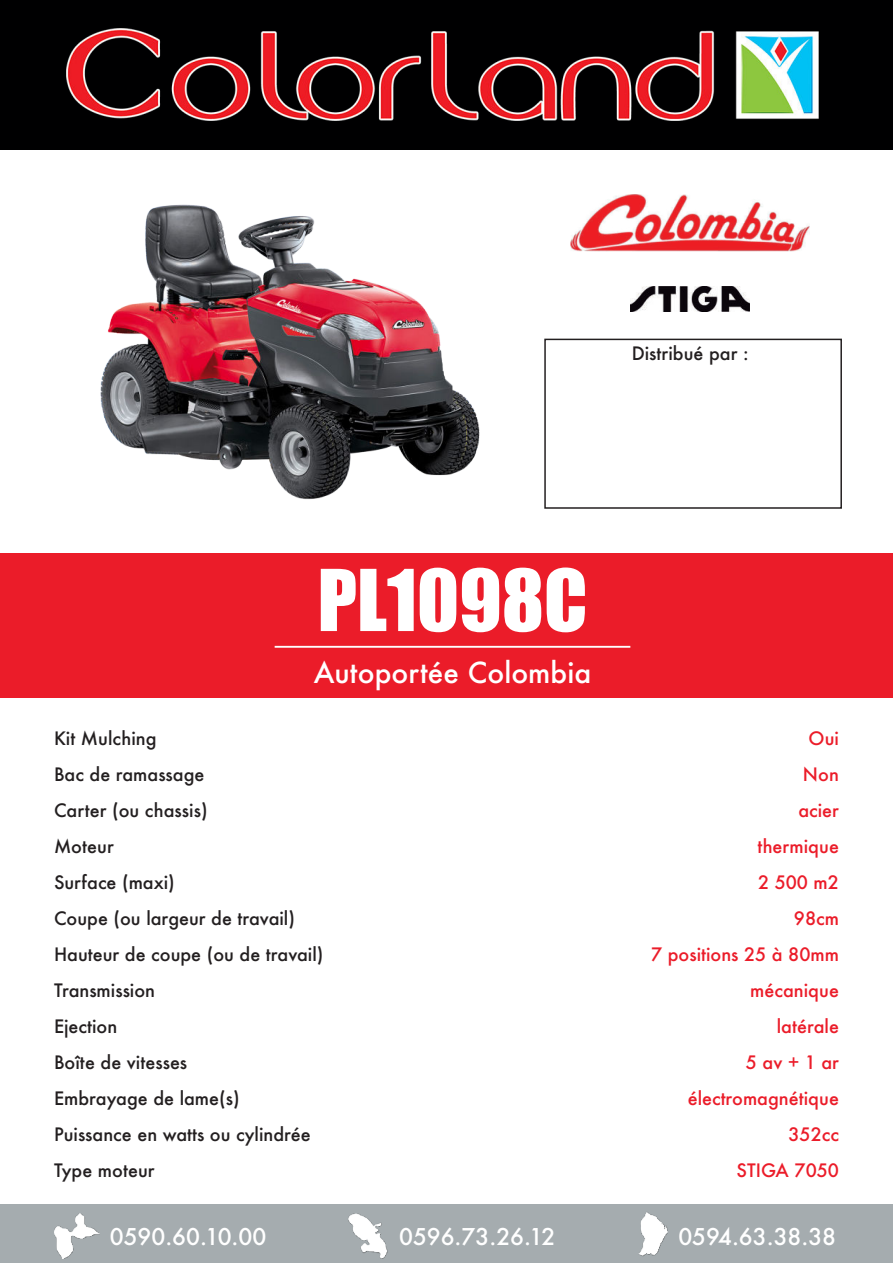
<style>
.page{position:relative;width:893px;height:1263px;background:#fff}
.page>*{position:absolute;margin:0;border:0;box-sizing:border-box;transform-origin:0 0}
.t1{font:78.75px "Impact";color:#fff}
.t2{font:500 28.05px "Futura";color:#fff}
.t3{font:500 22.5px "Futura";color:#fff}
.t4{font:500 18px/36px "Futura";color:#231f20}
.t5{font:500 18px/36px "Futura";color:#eb1c29;text-align:right}
</style>
<div class="page">
<img style="left:100px;top:204px;width:380px;height:296px">
<div style="left:0;top:0;width:893px;height:150px;background:#000001"></div>
<img style="left:66px;top:29px;width:753px;height:92px">
<div style="left:0;top:553px;width:892px;height:145px;background:#eb1c29"></div>
<hr style="left:275px;top:646px;width:355px;height:2px;background:#fff">
<div style="left:0;top:1204px;width:893px;height:59px;background:#a5acaf"></div>
<img style="left:348px;top:1213px;width:40px;height:45px">
<img style="left:54px;top:1213px;width:45px;height:45px">
<img style="left:638px;top:1212px;width:30px;height:44px">
<img style="left:570px;top:195px;width:240px;height:56px">
<img style="left:631px;top:286px;width:118px;height:25px">
<div style="left:544px;top:339px;width:298px;height:170px;border:2px solid #231f20"></div>
<p class="t4" style="left:632px;top:337px;width:118px">Distribué par :</p>
<h1 class="t1" style="left:318px;top:558px;width:271px">PL1098C</h1>
<h2 class="t2" style="left:314px;top:659px;width:279px">Autoportée Colombia</h2>
<p class="t4" style="left:54px;top:721px;width:271px">Kit Mulching<br>Bac de ramassage<br>Carter (ou chassis)<br>Moteur<br>Surface (maxi)<br>Coupe (ou largeur de travail)<br>Hauteur de coupe (ou de travail)<br>Transmission<br>Ejection<br>Boîte de vitesses<br>Embrayage de lame(s)<br>Puissance en watts ou cylindrée<br>Type moteur</p>
<p class="t5" style="left:651px;top:721px;width:189px">Oui<br>Non<br>acier<br>thermique<br>2 500 m2<br>98cm<br>7 positions 25 à 80mm mécanique<br>latérale<br>5 av + 1 ar électromagnétique<br>352cc<br>STIGA 7050</p>
<p class="t3" style="left:110px;top:1226px;width:158px">0590.60.10.00</p>
<p class="t3" style="left:399px;top:1226px;width:158px">0596.73.26.12</p>
<p class="t3" style="left:678px;top:1226px;width:159px">0594.63.38.38</p>
</div>
